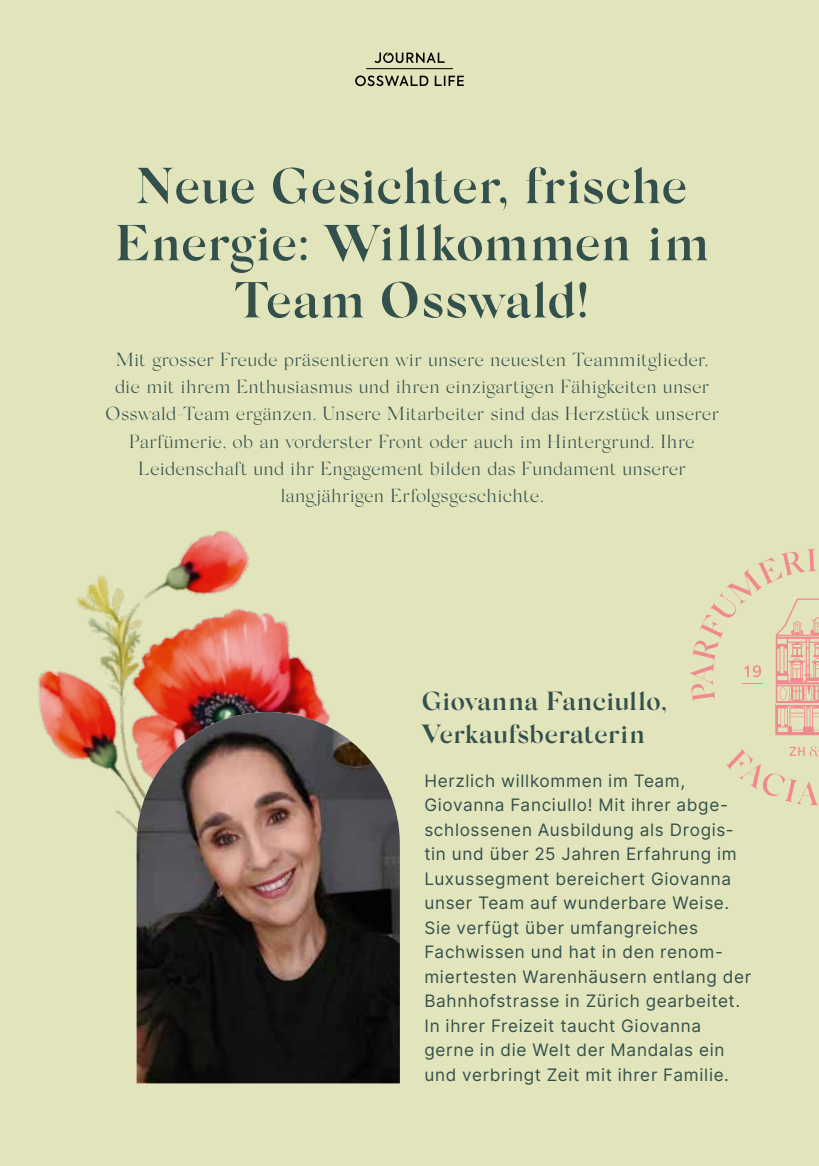
<style>
.page{position:relative;width:819px;height:1166px;background:#e2e5bb}
.page>*{position:absolute;margin:0;border:0;box-sizing:border-box;transform-origin:0 0}
.t1{font:600 50.4px/57.1px "Silk Serif";color:#33504d;text-align:center}
.t2{font:600 26.25px/32.6px "Silk Serif";letter-spacing:-.005em;color:#33504d}
.t3{font:300 18.9px/27.1px "Silk Serif";letter-spacing:.015em;color:#33504d;text-align:center}
.t4{font:17.15px/24.5px "Inter";letter-spacing:.04em;color:#33504d}
</style>
<div class="page">
<svg style="left:726px;top:746px;width:93px;height:59px"></svg>
<svg style="left:690px;top:548px;width:129px;height:187px"></svg>
<img style="left:38px;top:530px;width:289px;height:303px">
<img style="left:136px;top:712px;width:264px;height:371px">
<hr style="left:366px;top:68px;width:87px;height:1px;background:#000">
<svg style="left:374px;top:53px;width:70px;height:10px"></svg>
<svg style="left:355px;top:75px;width:109px;height:11px"></svg>
<h1 class="t1" style="left:115px;top:157px;width:595px">Neue Gesichter, frische<br>Energie: Willkommen im<br>Team Osswald!</h1>
<p class="t3" style="left:105px;top:346px;width:615px">Mit grosser Freude präsentieren wir unsere neuesten Teammitglieder, die mit ihrem Enthusiasmus und ihren einzigartigen Fähigkeiten unser Osswald-Team ergänzen. Unsere Mitarbeiter sind das Herzstück unserer Parfümerie, ob an vorderster Front oder auch im Hintergrund. Ihre Leidenschaft und ihr Engagement bilden das Fundament unserer langjährigen Erfolgsgeschichte.</p>
<h2 class="t2" style="left:422px;top:685px;width:246px">Giovanna Fanciullo,<br>Verkaufsberaterin</h2>
<p class="t4" style="left:424px;top:768px;width:328px">Herzlich willkommen im Team, Giovanna Fanciullo! Mit ihrer abge&shy;schlossenen Ausbildung als Drogis&shy;tin und über 25 Jahren Erfahrung im Luxussegment bereichert Giovanna unser Team auf wunderbare Weise.<br>Sie verfügt über umfangreiches Fachwissen und hat in den renom&shy;miertesten Warenhäusern entlang der Bahnhofstrasse in Zürich gearbeitet.<br>In ihrer Freizeit taucht Giovanna gerne in die Welt der Mandalas ein und verbringt Zeit mit ihrer Familie.</p>
</div>
